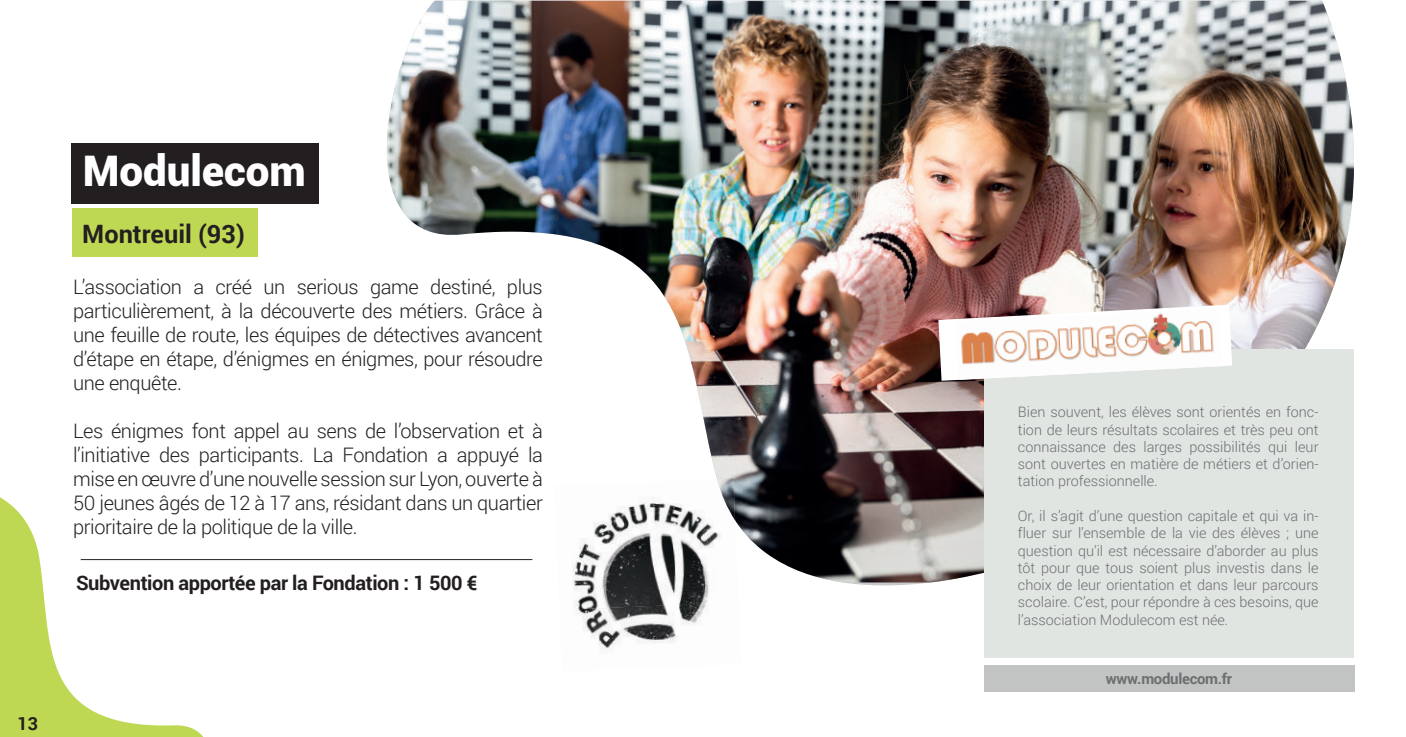
<style>
.page{position:relative;width:1406px;height:737px;background:#fff}
.page>*{position:absolute;margin:0;border:0;box-sizing:border-box;transform-origin:0 0}
.t1{font:900 42.2px "Roboto";color:#fff}
.t2{font:700 25.4px "Roboto";color:#231f20}
.t3{font:300 20px/24px "Roboto";letter-spacing:-.02em;color:#231f20;text-align:justify}
.t4{font:700 20px "Roboto";letter-spacing:-.02em;color:#231f20}
.t5{font:700 18px "Roboto";color:#231f20}
.t6{font:700 15px "Roboto";letter-spacing:-.02em;color:#6d6e71}
.t7{font:300 14.4px/17.2px "Roboto";color:#6d6e71;text-align:justify}
</style>
<div class="page">
<svg style="left:0;top:497px;width:243px;height:240px"></svg>
<img style="left:385px;top:1px;width:969px;height:581px">
<div style="left:72px;top:143px;width:247px;height:61px;background:#231f20"></div>
<div style="left:72px;top:209px;width:186px;height:48px;background:#bfd854"></div>
<div style="left:985px;top:349px;width:369px;height:309px;background:#e0e5e2"></div>
<div style="left:985px;top:665px;width:370px;height:27px;background:#c2c3c3"></div>
<hr style="left:81px;top:559px;width:451px;height:1px;background:#231f20">
<img style="left:554px;top:481px;width:119px;height:124px">
<img style="left:673px;top:479px;width:68px;height:146px">
<img style="left:575px;top:605px;width:107px;height:45px">
<img style="left:717px;top:478px;width:18px;height:42px">
<div style="left:0;top:704px;width:56px;height:33px;background:#bfd854"></div>
<svg style="left:938px;top:305px;width:294px;height:76px"></svg>
<img style="left:956px;top:308px;width:266px;height:72px">
<h1 class="t1" style="left:83px;top:154px;width:225px">Modulecom</h1>
<h2 class="t2" style="left:82px;top:223px;width:164px">Montreuil (93)</h2>
<h3 class="t3" style="left:73px;top:277px;width:471px">L’association a créé un serious game destiné, plus particulièrement, à la découverte des métiers. Grâce à une feuille de route, les équipes de détectives avancent d’étape en étape, d’énigmes en énigmes, pour résoudre une enquête.</h3>
<p class="t3" style="left:73px;top:419px;width:471px">Les énigmes font appel au sens de l’observation et à l’initiative des participants. La Fondation a appuyé la mise en œuvre d’une nouvelle session sur Lyon, ouverte à 50 jeunes âgés de 12 à 17 ans, résidant dans un quartier prioritaire de la politique de la ville.</p>
<h3 class="t4" style="left:76px;top:574px;width:403px">Subvention apportée par la Fondation : 1 500 €</h3>
<p class="t5" style="left:18px;top:716px;width:22px">13</p>
<p class="t7" style="left:1018px;top:405px;width:302px">Bien souvent, les élèves sont orientés en fonc&shy;tion de leurs résultats scolaires et très peu ont connaissance des larges possibilités qui leur sont ouvertes en matière de métiers et d’orien&shy;tation professionnelle.</p>
<p class="t7" style="left:1018px;top:507px;width:302px">Or, il s’agit d’une question capitale et qui va in&shy;fluer sur l’ensemble de la vie des élèves ; une question qu’il est nécessaire d’aborder au plus tôt pour que tous soient plus investis dans le choix de leur orientation et dans leur parcours scolaire. C’est, pour répondre à ces besoins, que l’association Modulecom est née.</p>
<p class="t6" style="left:1106px;top:672px;width:128px">www.modulecom.fr</p>
</div>
